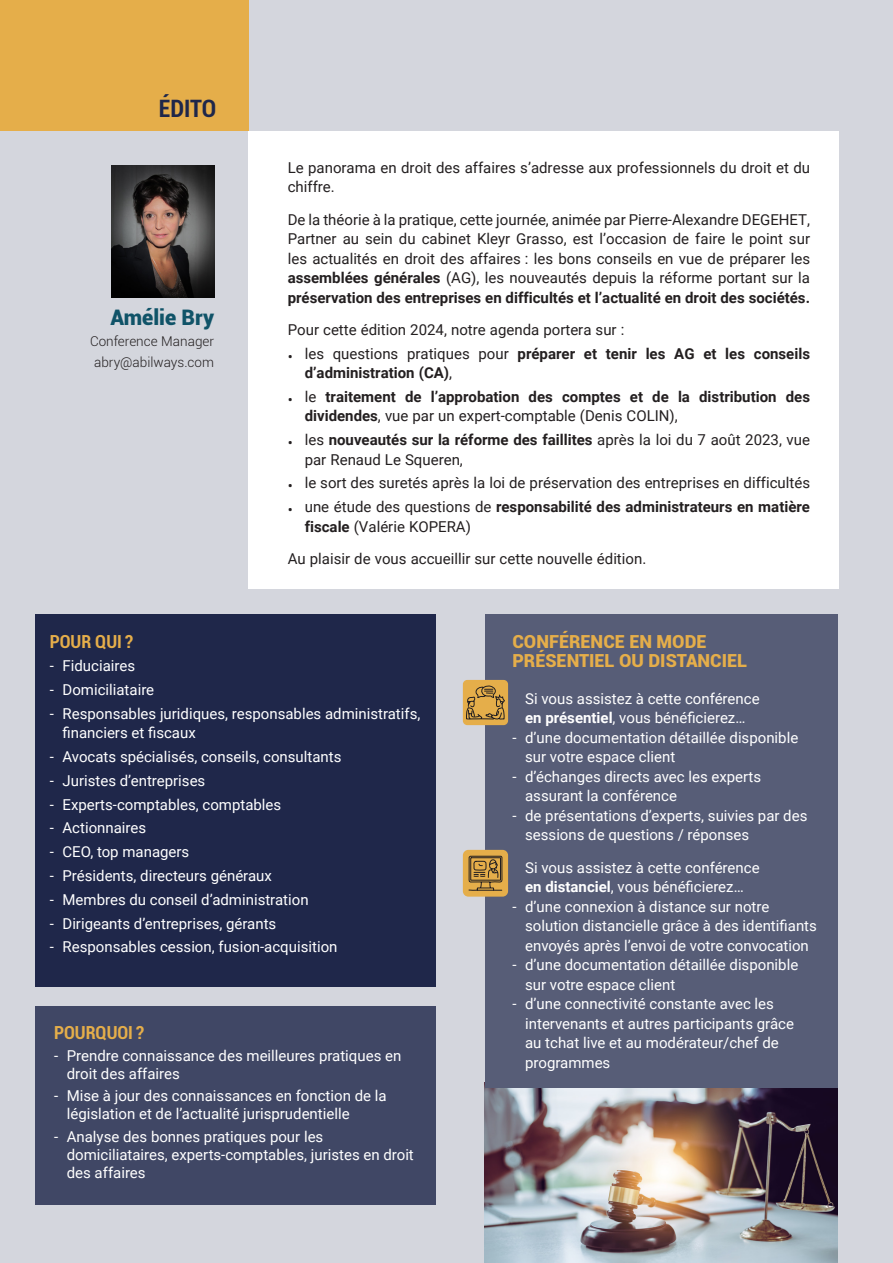
<style>
.page{position:relative;width:893px;height:1263px;background:#d4d6dd}
.page>*{position:absolute;margin:0;border:0;box-sizing:border-box;transform-origin:0 0}
.Z_TITRE-COMPL{font:700 condensed 24px "Roboto";letter-spacing:-.005em;color:#1f274a}
.t1{font:900 21.45px "Roboto";color:#105368}
.Z_TITRE-COMPL-2{font:900 18px/19.5px "Roboto";color:#e5ae4a}
.Z_TITRE-COMPL-3{font:700 condensed 18px "Roboto";color:#e5ae4a}
._3-POINT{font:15px/19.5px "Roboto";color:#fff}
.t2{font:15px/19.5px "Roboto";color:#231f20}
.t3{font:700 15px/19.5px "Roboto";color:#231f20}
.t4{font:300 13.5px "Roboto";color:#231f20}
.s1{font-weight:700}
.s2{font-weight:400}
</style>
<div class="page">
<img style="left:485px;top:1088px;width:353px;height:175px">
<div style="left:35px;top:614px;width:401px;height:372px;background:#1f274a"></div>
<div style="left:0;top:0;width:249px;height:131px;background:#e5ae4a"></div>
<div style="left:249px;top:131px;width:590px;height:457px;background:#fff"></div>
<div style="left:35px;top:1006px;width:401px;height:199px;background:#404765"></div>
<div style="left:485px;top:614px;width:353px;height:474px;background:#575d77"></div>
<div style="left:463px;top:850px;width:45px;height:47px;background:#e5ae4a;border-radius:5px"></div>
<svg style="left:468px;top:855px;width:35px;height:42px"></svg>
<div style="left:463px;top:680px;width:45px;height:45px;background:#e5ae4a;border-radius:4px"></div>
<svg style="left:466px;top:685px;width:39px;height:35px"></svg>
<img style="left:111px;top:165px;width:103px;height:133px">
<p class="Z_TITRE-COMPL" style="left:159px;top:92px;width:59px">ÉDITO</p>
<p class="t1" style="left:111px;top:302px;width:105px">Amélie Bry</p>
<p class="t4" style="left:90px;top:332px;width:126px">Conference Manager</p>
<p class="t4" style="left:94px;top:353px;width:121px">abry@abilways.com</p>
<p class="t2" style="left:288px;top:157px;width:524px">Le panorama en droit des affaires s’adresse aux professionnels du droit et du chiffre.</p>
<p class="t2" style="left:288px;top:209px;width:524px;text-align:justify">De la théorie à la pratique, cette journée, animée par Pierre-Alexandre DEGEHET, Partner au sein du cabinet Kleyr Grasso, est l’occasion de faire le point sur les actualités en droit des affaires : les bons conseils en vue de préparer les <span class="s1">assemblées générales</span> (AG), les nouveautés depuis la réforme portant sur la <span class="s1">préservation des entreprises en difficultés et l’actualité en droit des sociétés.</span></p>
<p class="t2" style="left:288px;top:319px;width:338px">Pour cette édition 2024, notre agenda portera sur :</p>
<p class="t3" style="left:305px;top:343px;width:507px;text-indent:-17px"><span class="s2">• les questions pratiques pour</span> préparer et tenir les AG et les conseils d’administration (CA)<span class="s2">,</span></p>
<p class="t3" style="left:305px;top:386px;width:507px;text-indent:-17px"><span class="s2">• le</span> traitement de l’approbation des comptes et de la distribution des dividendes<span class="s2">, vue par un expert-comptable (Denis COLIN),</span></p>
<p class="t2" style="left:305px;top:430px;width:507px;text-indent:-17px">• les <span class="s1">nouveautés sur la réforme des faillites</span> après la loi du 7 août 2023, vue par Renaud Le Squeren,</p>
<p class="t2" style="left:288px;top:473px;width:524px">• le sort des suretés après la loi de préservation des entreprises en difficultés</p>
<p class="t3" style="left:305px;top:497px;width:507px;text-indent:-17px"><span class="s2">• une étude des questions de</span> responsabilité des administrateurs en matière fiscale <span class="s2">(Valérie KOPERA)</span></p>
<p class="t2" style="left:288px;top:548px;width:360px">Au plaisir de vous accueillir sur cette nouvelle édition.</p>
<p class="Z_TITRE-COMPL-3" style="left:50px;top:629px;width:85px">POUR QUI ?</p>
<p class="_3-POINT" style="left:50px;top:656px;width:87px">- Fiduciaires</p>
<p class="_3-POINT" style="left:50px;top:679px;width:106px">- Domiciliataire</p>
<p class="_3-POINT" style="left:63px;top:703px;width:359px;text-indent:-13px">- Responsables juridiques, responsables administratifs, financiers et fiscaux</p>
<p class="_3-POINT" style="left:50px;top:746px;width:293px">- Avocats spécialisés, conseils, consultants</p>
<p class="_3-POINT" style="left:50px;top:770px;width:157px">- Juristes d’entreprises</p>
<p class="_3-POINT" style="left:50px;top:794px;width:233px">- Experts-comptables, comptables</p>
<p class="_3-POINT" style="left:50px;top:818px;width:98px">- Actionnaires</p>
<p class="_3-POINT" style="left:50px;top:842px;width:141px">- CEO, top managers</p>
<p class="_3-POINT" style="left:50px;top:865px;width:224px">- Présidents, directeurs généraux</p>
<p class="_3-POINT" style="left:50px;top:889px;width:260px">- Membres du conseil d’administration</p>
<p class="_3-POINT" style="left:50px;top:913px;width:228px">- Dirigeants d’entreprises, gérants</p>
<p class="_3-POINT" style="left:50px;top:937px;width:289px">- Responsables cession, fusion-acquisition</p>
<p class="Z_TITRE-COMPL-3" style="left:54px;top:1020px;width:92px">POURQUOI ?</p>
<p class="_3-POINT" style="left:67px;top:1046px;width:336px;line-height:18px;text-indent:-13px">- Prendre connaissance des meilleures pratiques en droit des affaires</p>
<p class="_3-POINT" style="left:67px;top:1086px;width:321px;line-height:18px;text-indent:-13px">- Mise à jour des connaissances en fonction de la législation et de l’actualité jurisprudentielle</p>
<p class="_3-POINT" style="left:67px;top:1127px;width:349px;line-height:18px;text-indent:-13px">- Analyse des bonnes pratiques pour les domiciliataires, experts-comptables, juristes en droit des affaires</p>
<p class="Z_TITRE-COMPL-2" style="left:512px;top:631px;width:236px">CONFÉRENCE EN MODE<br>PRÉSENTIEL OU DISTANCIEL</p>
<p class="_3-POINT" style="left:525px;top:688px;width:236px">Si vous assistez à cette conférence <span class="s1">en présentiel</span>, vous bénéficierez…</p>
<p class="_3-POINT" style="left:525px;top:727px;width:275px;text-indent:-13px">- d’une documentation détaillée disponible sur votre espace client</p>
<p class="_3-POINT" style="left:525px;top:766px;width:238px;text-indent:-13px">- d’échanges directs avec les experts assurant la conférence</p>
<p class="_3-POINT" style="left:525px;top:805px;width:284px;text-indent:-13px">- de présentations d’experts, suivies par des sessions de questions / réponses</p>
<p class="_3-POINT" style="left:525px;top:857px;width:236px">Si vous assistez à cette conférence <span class="s1">en distanciel</span>, vous bénéficierez…</p>
<p class="_3-POINT" style="left:525px;top:896px;width:293px;text-indent:-13px">- d’une connexion à distance sur notre solution distancielle grâce à des identifiants envoyés après l’envoi de votre convocation</p>
<p class="_3-POINT" style="left:525px;top:954px;width:275px;text-indent:-13px">- d’une documentation détaillée disponible sur votre espace client</p>
<p class="_3-POINT" style="left:525px;top:993px;width:270px;text-indent:-13px">- d’une connectivité constante avec les intervenants et autres participants grâce au tchat live et au modérateur/chef de programmes</p>
</div>
